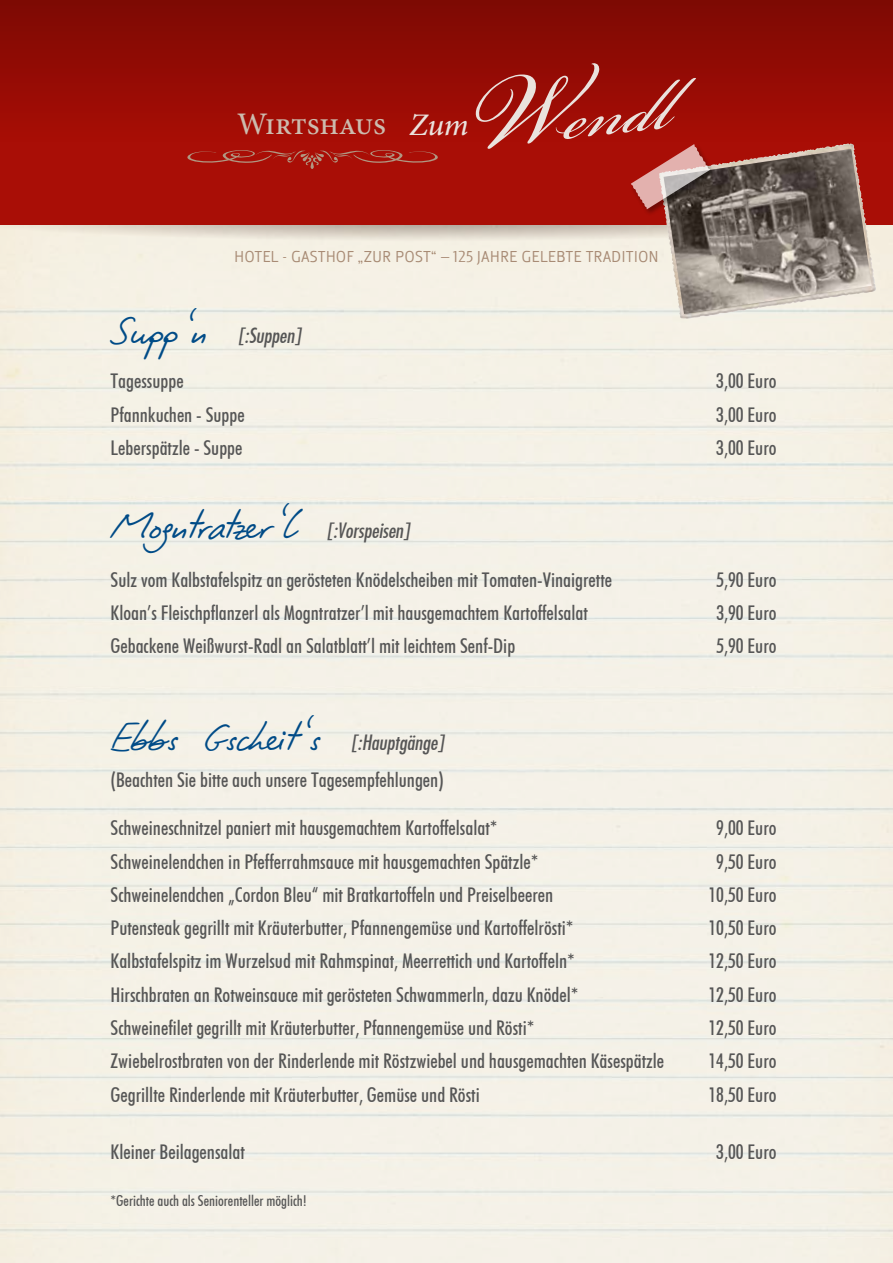
<style>
.page{position:relative;width:893px;height:1263px;background:#fff}
.page>*{position:absolute;margin:0;border:0;box-sizing:border-box;transform-origin:0 0}
.t1{font:italic 106.05px "Bickham Script Pro";color:#eae2dd}
.t2{font:42px "PT Script Zephyr";color:#004b87}
.t3{font:500 31.5px "Minion Pro";letter-spacing:-.015em;color:#ccbbae}
.t4{font:500 condensed 20.25px "Futura BT";color:#565656}
.t5{font:20.25px "Futura Md Cn BT Italic";color:#565656}
.t6{font:16.5px "Globale";color:#a88b75}
.t7{font:500 condensed 15px "Futura BT";color:#565656}
.s1{font-size:162px}
.s2{font-style:italic;color:#eae2dd}
.s3{font-family:"PT Script Zephyr";font-size:42px;color:#004b87}
.s4{font-family:"Futura Md Cn BT Italic";font-size:20.25px;color:#565656}
</style>
<div class="page">
<div style="left:0;top:0;width:893px;height:142px;background:linear-gradient(to bottom,#7d0a04,#a80d05)"></div>
<img style="left:664px;top:241px;width:208px;height:73px">
<svg style="left:0;top:144px;width:893px;height:97px;background:#a63c34"></svg>
<h1 class="t1" style="left:454px;top:51px;width:211px;rotate:-6deg"><span class="s1">W</span>endl</h1>
<h3 class="t3" style="left:237px;top:103px;width:233px">Wirtshaus <span class="s2">Zum</span></h3>
<p class="t6" style="left:234px;top:247px;width:426px">HOTEL - GASTH OF „ZUR POST“ – 125 JAH RE GELEBTE TRADITION</p>
<p class="t5" style="left:111px;top:323px;width:191px"><span class="s3">Supp‘n</span> [:Suppen]</p>
<p class="t4" style="left:111px;top:369px;width:75px">Tagessuppe</p>
<p class="t4" style="left:716px;top:369px;width:62px">3,00 Euro</p>
<p class="t4" style="left:111px;top:402px;width:136px">Pfannkuchen - Suppe</p>
<p class="t4" style="left:716px;top:402px;width:62px">3,00 Euro</p>
<p class="t4" style="left:111px;top:435px;width:133px">Leberspätzle - Suppe</p>
<p class="t4" style="left:716px;top:435px;width:62px">3,00 Euro</p>
<h2 class="t2" style="left:111px;top:496px;width:300px">Mogntratzer‘l <span class="s4">[:Vorspeisen]</span></h2>
<p class="t4" style="left:111px;top:567px;width:503px">Sulz vom Kalbstafelspitz an gerösteten Knödelscheiben mit Tomaten-Vinaigrette</p>
<p class="t4" style="left:716px;top:567px;width:62px">5,90 Euro</p>
<p class="t4" style="left:111px;top:600px;width:479px">Kloan’s Fleischpflanzerl als Mogntratzer’l mit hausgemachtem Kartoffelsalat</p>
<p class="t4" style="left:716px;top:600px;width:62px">3,90 Euro</p>
<p class="t4" style="left:111px;top:634px;width:406px">Gebackene Weißwurst-Radl an Salatblatt’l mit leichtem Senf-Dip</p>
<p class="t4" style="left:716px;top:634px;width:62px">5,90 Euro</p>
<h2 class="t2" style="left:111px;top:708px;width:334px">Ebbs Gscheit‘s <span class="s4">[:Hauptgänge]</span></h2>
<p class="t4" style="left:111px;top:767px;width:335px">(Beachten Sie bitte auch unsere Tagesempfehlungen)</p>
<p class="t4" style="left:111px;top:816px;width:388px">Schweineschnitzel paniert mit hausgemachtem Kartoffelsalat*</p>
<p class="t4" style="left:716px;top:816px;width:62px">9,00 Euro</p>
<p class="t4" style="left:111px;top:849px;width:429px">Schweinelendchen in Pfefferrahmsauce mit hausgemachten Spätzle*</p>
<p class="t4" style="left:716px;top:849px;width:62px">9,50 Euro</p>
<p class="t4" style="left:111px;top:882px;width:444px">Schweinelendchen „Cordon Bleu“ mit Bratkartoffeln und Preiselbeeren</p>
<p class="t4" style="left:708px;top:882px;width:70px">10,50 Euro</p>
<p class="t4" style="left:111px;top:916px;width:464px">Putensteak gegrillt mit Kräuterbutter, Pfannengemüse und Kartoffelrösti*</p>
<p class="t4" style="left:708px;top:916px;width:70px">10,50 Euro</p>
<p class="t4" style="left:111px;top:949px;width:466px">Kalbstafelspitz im Wurzelsud mit Rahmspinat, Meerrettich und Kartoffeln*</p>
<p class="t4" style="left:708px;top:949px;width:70px">12,50 Euro</p>
<p class="t4" style="left:111px;top:982px;width:469px">Hirschbraten an Rotweinsauce mit gerösteten Schwammerln, dazu Knödel*</p>
<p class="t4" style="left:708px;top:982px;width:70px">12,50 Euro</p>
<p class="t4" style="left:111px;top:1015px;width:425px">Schweinefilet gegrillt mit Kräuterbutter, Pfannengemüse und Rösti*</p>
<p class="t4" style="left:708px;top:1015px;width:70px">12,50 Euro</p>
<p class="t4" style="left:111px;top:1049px;width:555px">Zwiebelrostbraten von der Rinderlende mit Röstzwiebel und hausgemachten Käsespätzle</p>
<p class="t4" style="left:708px;top:1049px;width:70px">14,50 Euro</p>
<p class="t4" style="left:111px;top:1082px;width:371px">Gegrillte Rinderlende mit Kräuterbutter, Gemüse und Rösti</p>
<p class="t4" style="left:708px;top:1082px;width:70px">18,50 Euro</p>
<p class="t4" style="left:111px;top:1139px;width:136px">Kleiner Beilagensalat</p>
<p class="t4" style="left:716px;top:1139px;width:62px">3,00 Euro</p>
<p class="t7" style="left:111px;top:1192px;width:198px">*Gerichte auch als Seniorenteller möglich!</p>
</div>
